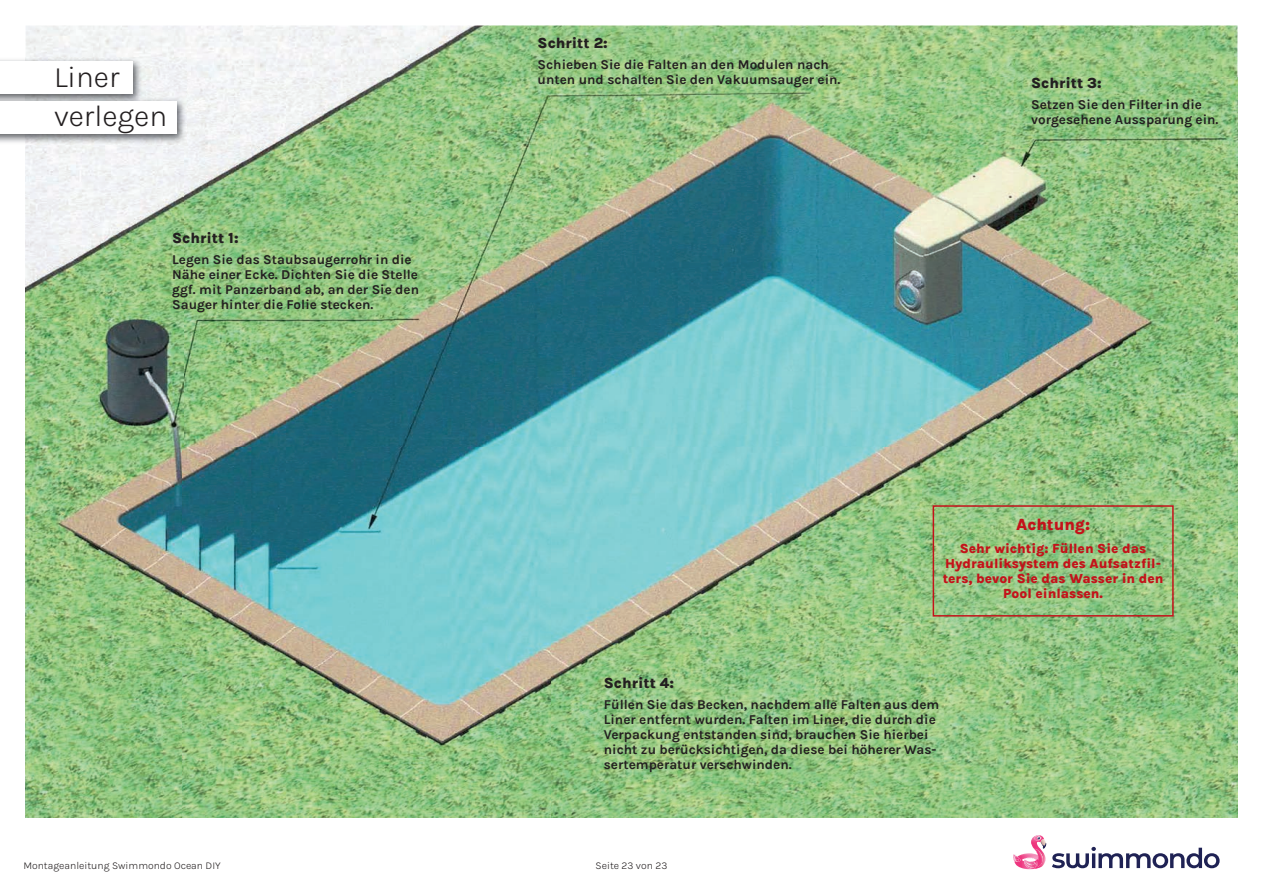
<style>
.page{position:relative;width:1263px;height:893px;background:#fff}
.page>*{position:absolute;margin:0;border:0;box-sizing:border-box;transform-origin:0 0}
.t1{font:300 30px/39px "Karla";color:#231f20}
.t2{font:800 16.5px "Karla";color:#c4121a}
.t3{font:800 15px "Karla";color:#231f20}
.t4{font:700 13.5px/15px "Karla";color:#231f20}
.t5{font:800 13.5px/15px "Karla";color:#c4121a;text-align:center}
.t6{font:300 10.5px "Karla";color:#231f20}
</style>
<div class="page">
<svg style="left:1013px;top:835px;width:206px;height:34px"></svg>
<img style="left:26px;top:26px;width:1211px;height:51px">
<img style="left:184px;top:77px;width:1053px;height:740px">
<img style="left:26px;top:144px;width:158px;height:673px">
<img style="left:0;top:57px;width:187px;height:87px">
<div style="left:0;top:101px;width:176px;height:33px;background:#fff"></div>
<div style="left:0;top:61px;width:133px;height:33px;background:#fff"></div>
<div style="left:933px;top:505px;width:241px;height:112px;border:2px solid #c4121a"></div>
<h1 class="t1" style="left:54px;top:57px;width:115px">Liner verlegen</h1>
<p class="t3" style="left:172px;top:228px;width:68px">Schritt 1:</p>
<p class="t4" style="left:172px;top:252px;width:248px">Legen Sie das Staubsaugerrohr in die Nähe einer Ecke. Dichten Sie die Stelle ggf. mit Panzerband ab, an der Sie den Sauger hinter die Folie stecken.</p>
<p class="t3" style="left:538px;top:33px;width:72px">Schritt 2:</p>
<p class="t4" style="left:538px;top:56px;width:304px">Schieben Sie die Falten an den Modulen nach unten und schalten Sie den Vakuumsauger ein.</p>
<p class="t3" style="left:1031px;top:74px;width:72px">Schritt 3:</p>
<p class="t4" style="left:1031px;top:97px;width:189px">Setzen Sie den Filter in die vorgesehene Aussparung ein.</p>
<p class="t2" style="left:1016px;top:514px;width:75px">Achtung:</p>
<p class="t5" style="left:943px;top:540px;width:222px">Sehr wichtig: Füllen Sie das<br>Hydrauliksystem des Aufsatzfil&shy;ters, bevor Sie das Wasser in den<br>Pool einlassen.</p>
<p class="t3" style="left:604px;top:673px;width:72px">Schritt 4:</p>
<p class="t4" style="left:604px;top:696px;width:337px">Füllen Sie das Becken, nachdem alle Falten aus dem Liner entfernt wurden. Falten im Liner, die durch die Verpackung entstanden sind, brauchen Sie hierbei nicht zu berücksichtigen, da diese bei höherer Was&shy;sertemperatur verschwinden.</p>
<p class="t6" style="left:23px;top:858px;width:199px">Montageanleitung Swimmondo Ocean DIY</p>
<p class="t6" style="left:595px;top:858px;width:73px">Seite 23 von 23</p>
</div>
